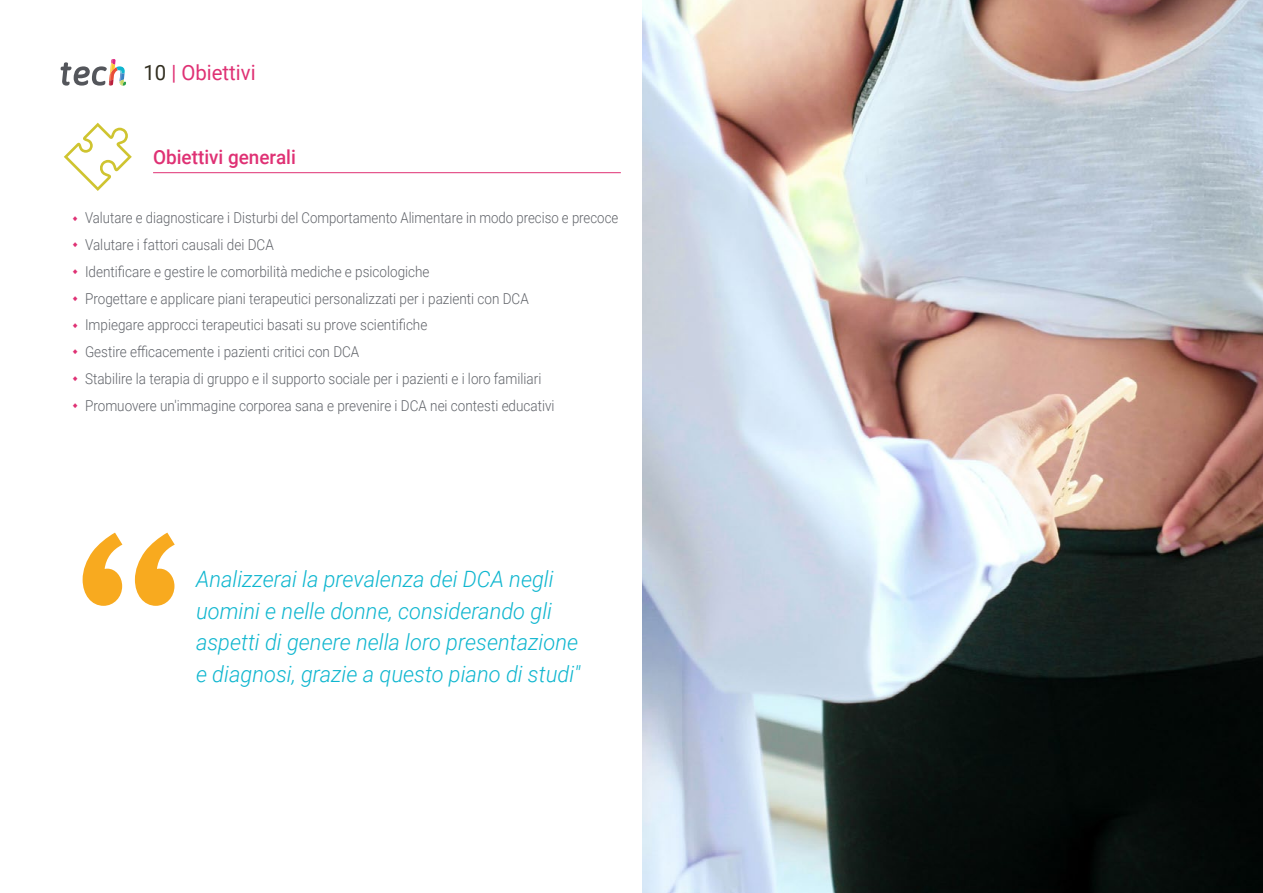
<style>
.page{position:relative;width:1263px;height:893px;background:#fff}
.page>*{position:absolute;margin:0;border:0;box-sizing:border-box;transform-origin:0 0}
.t1{font:italic 300 22.5px/31.5px "Roboto";color:#0fb6cf}
.t2{font:21px "Roboto";color:#df3174}
.t3{font:500 19.5px "Roboto";color:#df3174}
.t4{font:300 15px/26.7px "Roboto";color:#61646a;scale:.88 1}
.s1{color:#312e20}
</style>
<div class="page">
<hr style="left:153px;top:172px;width:468px;height:1px;background:#df3174">
<svg style="left:64px;top:123px;width:68px;height:68px"></svg>
<img style="left:642px;top:0;width:621px;height:893px">
<svg style="left:83px;top:533px;width:92px;height:73px"></svg>
<svg style="left:61px;top:59px;width:65px;height:27px"></svg>
<h2 class="t2" style="left:144px;top:57px;width:114px"><span class="s1">10</span> | Obiettivi</h2>
<h3 class="t3" style="left:153px;top:144px;width:144px">Obiettivi generali</h3>
<p class="t4" style="left:85px;top:204px;width:607px">Valutare e diagnosticare i Disturbi del Comportamento Alimentare in modo preciso e precoce Valutare i fattori causali dei DCA<br>Identificare e gestire le comorbilità mediche e psicologiche<br>Progettare e applicare piani terapeutici personalizzati per i pazienti con DCA<br>Impiegare approcci terapeutici basati su prove scientifiche<br>Gestire efficacemente i pazienti critici con DCA<br>Stabilire la terapia di gruppo e il supporto sociale per i pazienti e i loro familiari<br>Promuovere un'immagine corporea sana e prevenire i DCA nei contesti educativi</p>
<h1 class="t1" style="left:196px;top:562px;width:386px">Analizzerai la prevalenza dei DCA negli uomini e nelle donne, considerando gli aspetti di genere nella loro presentazione e diagnosi, grazie a questo piano di studi"</h1>
</div>
